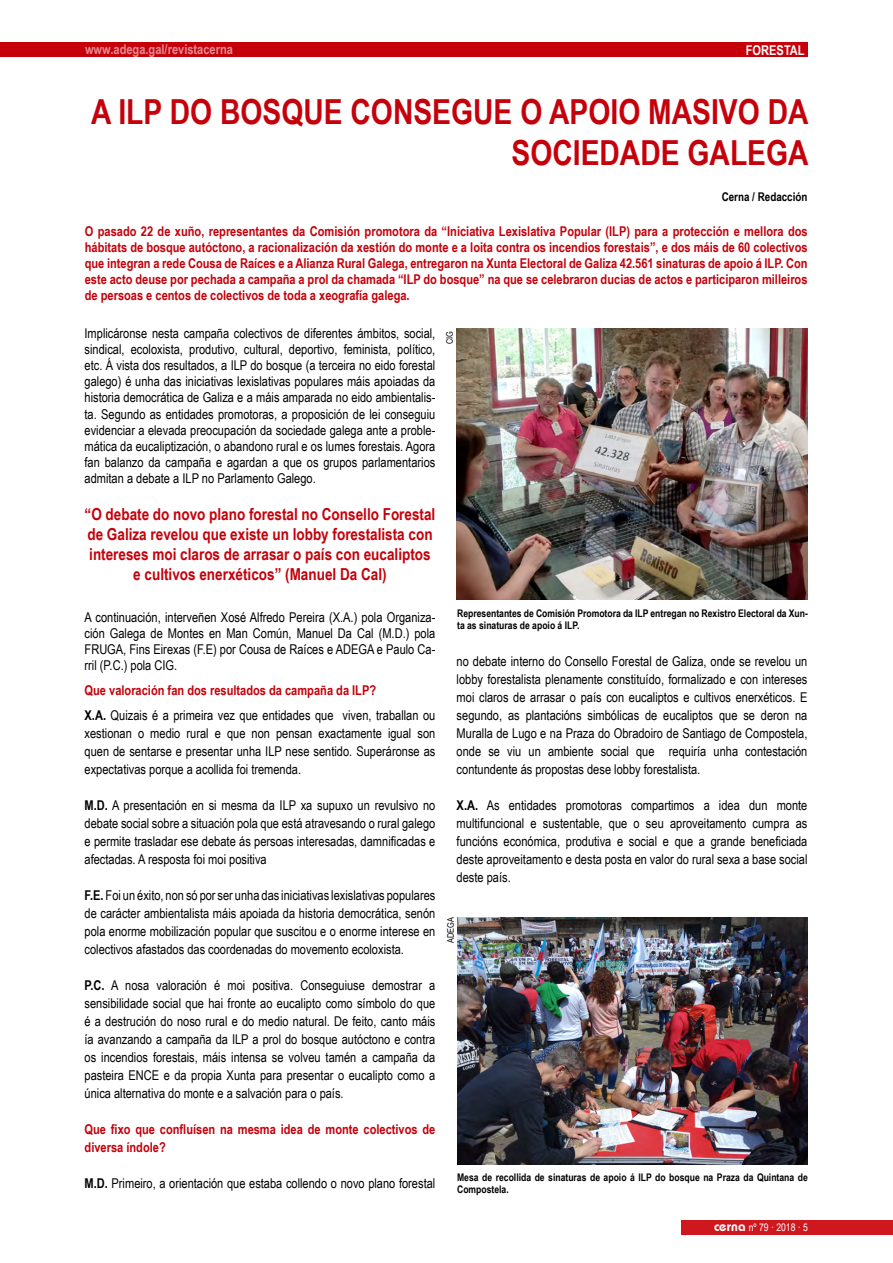
<style>
.page{position:relative;width:893px;height:1263px;background:#fff}
.page>*{position:absolute;margin:0;border:0;box-sizing:border-box;transform-origin:0 0}
.t1{font:700 34.5px/41.4px "Arial Narrow";color:#c5000b;text-align:right}
.t2{font:700 16.5px/19.8px "Arial Narrow";color:#c5000b;text-align:center}
.t3{font:13.5px/18px "Arial Narrow";color:#000;text-align:justify}
.t4{font:700 13.5px/16.2px "Arial Narrow";color:#c5000b;text-align:justify}
.t5{font:700 13.5px "Arial Narrow";color:#e78b8f}
.t6{font:700 13.5px "Arial Narrow";color:#fff}
.t7{font:700 12px "Arial Narrow";color:#000}
.t8{font:700 10.5px/12.6px "Arial Narrow";color:#000}
.t9{font:10.5px "Arial Narrow";color:#fff}
.t10{font:9px "Arial Narrow";color:#000}
.s1{font-weight:700;color:#c5000b}
.s2{font-weight:700}
.s3{font-family:"Bauhaus";font-weight:600;font-size:13.5px}
</style>
<div class="page">
<div style="left:681px;top:1220px;width:212px;height:15px;background:#ce181e"></div>
<div style="left:0;top:42px;width:808px;height:15px;background:#c5000b"></div>
<img style="left:457px;top:917px;width:351px;height:247px">
<img style="left:457px;top:329px;width:351px;height:270px">
<p class="t5" style="left:85px;top:39px;width:149px">www.adega.gal/revistacerna</p>
<p class="t6" style="left:746px;top:40px;width:60px">FORESTAL</p>
<h1 class="t1" style="left:91px;top:89px;width:719px">A ILP DO BOSQUE CONSEGUE O APOIO MASIVO DA<br>SOCIEDADE GALEGA</h1>
<p class="t7" style="left:722px;top:187px;width:87px">Cerna / Redacción</p>
<p class="t4" style="left:85px;top:222px;width:724px">O pasado 22 de xuño, representantes da Comisión promotora da “Iniciativa Lexislativa Popular (ILP) para a protección e mellora dos hábitats de bosque autóctono, a racionalización da xestión do monte e a loita contra os incendios forestais”, e dos máis de 60 colectivos que integran a rede Cousa de Raíces e a Alianza Rural Galega, entregaron na Xunta Electoral de Galiza 42.561 sinaturas de apoio á ILP. Con este acto deuse por pechada a campaña a prol da chamada “ILP do bosque” na que se celebraron ducias de actos e participaron milleiros de persoas e centos de colectivos de toda a xeografía galega.</p>
<p class="t3" style="left:85px;top:324px;width:352px;line-height:16.2px">Implicáronse nesta campaña colectivos de diferentes ámbitos, social, sindical, ecoloxista, produtivo, cultural, deportivo, feminista, político, etc. Á vista dos resultados, a ILP do bosque (a terceira no eido forestal galego) é unha das iniciativas lexislativas populares máis apoiadas da historia democrática de Galiza e a máis amparada no eido ambientalis&shy;ta. Segundo as entidades promotoras, a proposición de lei conseguiu evidenciar a elevada preocupación da sociedade galega ante a proble&shy;mática da eucaliptización, o abandono rural e os lumes forestais. Agora fan balanzo da campaña e agardan a que os grupos parlamentarios admitan a debate a ILP no Parlamento Galego.</p>
<p class="t10" style="left:443px;top:344px;width:15px;rotate:-90deg">CIG</p>
<p class="t2" style="left:85px;top:504px;width:352px">“O debate do novo plano forestal no Consello Forestal de Galiza revelou que existe un lobby forestalista con intereses moi claros de arrasar o país con eucaliptos e cultivos enerxéticos” (Manuel Da Cal)</p>
<p class="t3" style="left:85px;top:608px;width:352px;line-height:16.2px">A continuación, interveñen Xosé Alfredo Pereira (X.A.) pola Organiza&shy;ción Galega de Montes en Man Común, Manuel Da Cal (M.D.) pola FRUGA, Fins Eirexas (F.E) por Cousa de Raíces e ADEGA e Paulo Ca&shy;rril (P.C.) pola CIG.</p>
<p class="t3" style="left:85px;top:677px;width:352px;line-height:25.2px"><span class="s1">Que valoración fan dos resultados da campaña da ILP?<br></span><span class="s2">X.A.</span> Quizais é a primeira vez que entidades que viven, traballan ou</p>
<p class="t3" style="left:85px;top:724px;width:352px">xestionan o medio rural e que non pensan exactamente igual son quen de sentarse e presentar unha ILP nese sentido. Superáronse as expectativas porque a acollida foi tremenda.</p>
<p class="t3" style="left:85px;top:796px;width:352px"><span class="s2">M.D.</span> A presentación en si mesma da ILP xa supuxo un revulsivo no debate social sobre a situación pola que está atravesando o rural galego e permite trasladar ese debate ás persoas interesadas, damnificadas e afectadas. A resposta foi moi positiva</p>
<p class="t3" style="left:85px;top:886px;width:352px"><span class="s2">F.E.</span> Foi un éxito, non só por ser unha das iniciativas lexislativas populares de carácter ambientalista máis apoiada da historia democrática, senón pola enorme mobilización popular que suscitou e o enorme interese en colectivos afastados das coordenadas do movemento ecoloxista.</p>
<p class="t3" style="left:85px;top:976px;width:352px"><span class="s2">P.C.</span> A nosa valoración é moi positiva. Conseguiuse demostrar a sensibilidade social que hai fronte ao eucalipto como símbolo do que é a destrución do noso rural e do medio natural. De feito, canto máis ía avanzando a campaña da ILP a prol do bosque autóctono e contra os incendios forestais, máis intensa se volveu tamén a campaña da pasteira ENCE e da propia Xunta para presentar o eucalipto como a única alternativa do monte e a salvación para o país.</p>
<p class="t4" style="left:85px;top:1120px;width:352px;line-height:18px">Que fixo que confluísen na mesma idea de monte colectivos de diversa índole?</p>
<p class="t3" style="left:85px;top:1174px;width:352px"><span class="s2">M.D.</span> Primeiro, a orientación que estaba collendo o novo plano forestal</p>
<p class="t8" style="left:457px;top:606px;width:352px">Representantes de Comisión Promotora da ILP entregan no Rexistro Electoral da Xun&shy;ta as sinaturas de apoio á ILP.</p>
<p class="t3" style="left:457px;top:652px;width:352px">no debate interno do Consello Forestal de Galiza, onde se revelou un lobby forestalista plenamente constituído, formalizado e con intereses moi claros de arrasar o país con eucaliptos e cultivos enerxéticos. E segundo, as plantacións simbólicas de eucaliptos que se deron na Muralla de Lugo e na Praza do Obradoiro de Santiago de Compostela, onde se viu un ambiente social que requiría unha contestación contundente ás propostas dese lobby forestalista.</p>
<p class="t3" style="left:457px;top:796px;width:352px"><span class="s2">X.A.</span> As entidades promotoras compartimos a idea dun monte multifuncional e sustentable, que o seu aproveitamento cumpra as funcións económica, produtiva e social e que a grande beneficiada deste aproveitamento e desta posta en valor do rural sexa a base social deste país.</p>
<p class="t10" style="left:444px;top:943px;width:27px;rotate:-90deg">ADEGA</p>
<p class="t8" style="left:457px;top:1170px;width:352px">Mesa de recollida de sinaturas de apoio á ILP do bosque na Praza da Quintana de<br>Compostela.</p>
<p class="t9" style="left:714px;top:1219px;width:95px"><span class="s3">cerna</span> nº 79 · 2018 · 5</p>
</div>
